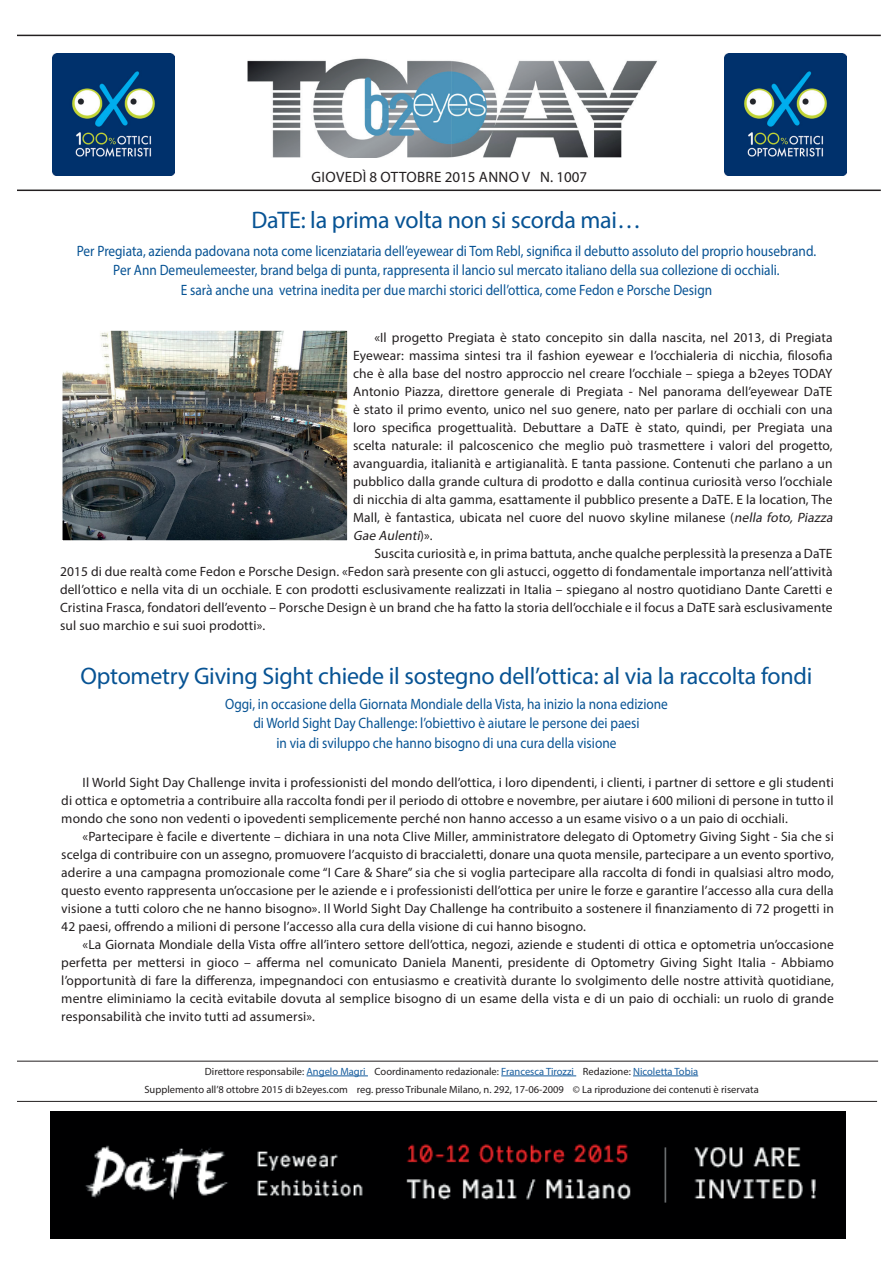
<style>
.page{position:relative;width:893px;height:1263px;background:#fff}
.page>*{position:absolute;margin:0;border:0;box-sizing:border-box;transform-origin:0 0}
.t1{font:24px "Myriad Pro";letter-spacing:-.01em;color:#075394}
.t2{font:15px/19.5px "Myriad Pro";color:#075394;text-align:center;scale:.89 1}
.t3{font:15px "Myriad Pro";letter-spacing:.02em;color:#231f20}
.t4{font:13.5px/18px "Myriad Pro";letter-spacing:.01em;color:#231f20;text-align:justify}
.t5{font:10.5px/18px "Myriad Pro";color:#231f20;text-align:center}
.s1{font-style:italic}
.s2{color:#175d9e}
</style>
<div class="page">
<img style="left:247px;top:58px;width:410px;height:99px">
<hr style="left:17px;top:1101px;width:860px;height:1px;background:#231f20">
<hr style="left:307px;top:1075px;width:61px;height:1px;background:#175d9e">
<hr style="left:501px;top:1075px;width:75px;height:1px;background:#175d9e">
<hr style="left:633px;top:1075px;width:65px;height:1px;background:#175d9e">
<img style="left:724px;top:54px;width:123px;height:122px">
<img style="left:52px;top:54px;width:122px;height:122px">
<hr style="left:17px;top:190px;width:864px;height:1px;background:#231f20">
<hr style="left:17px;top:35px;width:864px;height:1px;background:#231f20">
<img style="left:51px;top:1111px;width:795px;height:127px">
<hr style="left:17px;top:1061px;width:861px;height:1px;background:#231f20">
<img style="left:64px;top:332px;width:282px;height:207px">
<div style="left:57px;top:325px;width:296px;height:221px;border:6px solid #fff"></div>
<p class="t3" style="left:312px;top:167px;width:277px">GIOVEDÌ 8 OTTOBRE 2015 ANNO V N. 1007</p>
<h1 class="t1" style="left:252px;top:205px;width:391px">DaTE: la prima volta non si scorda mai…</h1>
<p class="t2" style="left:77px;top:241px;width:832px">Per Pregiata, azienda padovana nota come licenziataria dell’eyewear di Tom Rebl, significa il debutto assoluto del proprio housebrand.<br>Per Ann Demeulemeester, brand belga di punta, rappresenta il lancio sul mercato italiano della sua collezione di occhiali.<br>E sarà anche una vetrina inedita per due marchi storici dell’ottica, come Fedon e Porsche Design</p>
<p class="t4" style="left:353px;top:328px;width:484px;text-align:left;text-indent:21px">«Il progetto Pregiata è stato concepito sin dalla nascita, nel 2013, di Pregiata Eyewear: massima sintesi tra il fashion eyewear e l’occhialeria di nicchia, filosofia che è alla base del nostro approccio nel creare l’occhiale – spiega a b2eyes TODAY Antonio Piazza, direttore generale di Pregiata - Nel panorama dell’eyewear DaTE è stato il primo evento, unico nel suo genere, nato per parlare di occhiali con una loro specifica progettualità. Debuttare a DaTE è stato, quindi, per Pregiata una scelta naturale: il palcoscenico che meglio può trasmettere i valori del progetto, avanguardia, italianità e artigianalità. E tanta passione. Contenuti che parlano a un pubblico dalla grande cultura di prodotto e dalla continua curiosità verso l’occhiale di nicchia di alta gamma, esattamente il pubblico presente a DaTE. E la location, The Mall, è fantastica, ubicata nel cuore del nuovo skyline milanese (<span class="s1">nella foto, Piazza Gae Aulenti</span>) » .</p>
<p class="t4" style="left:60px;top:544px;width:774px;text-indent:314px">Suscita curiosità e, in prima battuta, anche qualche perplessità la presenza a DaTE 2015 di due realtà come Fedon e Porsche Design. «Fedon sarà presente con gli astucci, oggetto di fondamentale importanza nell’attività dell’ottico e nella vita di un occhiale. E con prodotti esclusivamente realizzati in Italia – spiegano al nostro quotidiano Dante Caretti e Cristina Frasca, fondatori dell’evento – Porsche Design è un brand che ha fatto la storia dell’occhiale e il focus a DaTE sarà esclusivamente sul suo marchio e sui suoi prodotti».</p>
<h1 class="t1" style="left:80px;top:662px;width:734px">Optometry Giving Sight chiede il sostegno dell’ottica: al via la raccolta fondi</h1>
<p class="t2" style="left:225px;top:693px;width:499px">Oggi, in occasione della Giornata Mondiale della Vista, ha inizio la nona edizione di World Sight Day Challenge: l’obiettivo è aiutare le persone dei paesi<br>in via di sviluppo che hanno bisogno di una cura della visione</p>
<p class="t4" style="left:61px;top:774px;width:774px;text-indent:21px">Il World Sight Day Challenge invita i professionisti del mondo dell’ottica, i loro dipendenti, i clienti, i partner di settore e gli studenti di ottica e optometria a contribuire alla raccolta fondi per il periodo di ottobre e novembre, per aiutare i 600 milioni di persone in tutto il mondo che sono non vedenti o ipovedenti semplicemente perché non hanno accesso a un esame visivo o a un paio di occhiali.</p>
<p class="t4" style="left:61px;top:828px;width:774px;text-indent:21px">«Partecipare è facile e divertente – dichiara in una nota Clive Miller, amministratore delegato di Optometry Giving Sight - Sia che si scelga di contribuire con un assegno, promuovere l’acquisto di braccialetti, donare una quota mensile, partecipare a un evento sportivo, aderire a una campagna promozionale come “I Care &amp; Share” sia che si voglia partecipare alla raccolta di fondi in qualsiasi altro modo, questo evento rappresenta un’occasione per le aziende e i professionisti dell’ottica per unire le forze e garantire l’accesso alla cura della visione a tutti coloro che ne hanno bisogno». Il World Sight Day Challenge ha contribuito a sostenere il finanziamento di 72 progetti in 42 paesi, offrendo a milioni di persone l’accesso alla cura della visione di cui hanno bisogno.</p>
<p class="t4" style="left:61px;top:936px;width:774px;text-indent:21px">«La Giornata Mondiale della Vista offre all’intero settore dell’ottica, negozi, aziende e studenti di ottica e optometria un’occasione perfetta per mettersi in gioco – afferma nel comunicato Daniela Manenti, presidente di Optometry Giving Sight Italia - Abbiamo l’opportunità di fare la differenza, impegnandoci con entusiasmo e creatività durante lo svolgimento delle nostre attività quotidiane, mentre eliminiamo la cecità evitabile dovuta al semplice bisogno di un esame della vista e di un paio di occhiali: un ruolo di grande responsabilità che invito tutti ad assumersi».</p>
<p class="t5" style="left:144px;top:1062px;width:616px">Direttore responsabile: <span class="s2">Angelo Magri</span> Coordinamento redazionale: <span class="s2">Francesca Tirozzi</span> Redazione: <span class="s2">Nicoletta Tobia<br></span>Supplemento all’8 ottobre 2015 di b2eyes.com reg. presso Tribunale Milano, n. 292, 17-06-2009 © La riproduzione dei contenuti è riservata</p>
</div>
